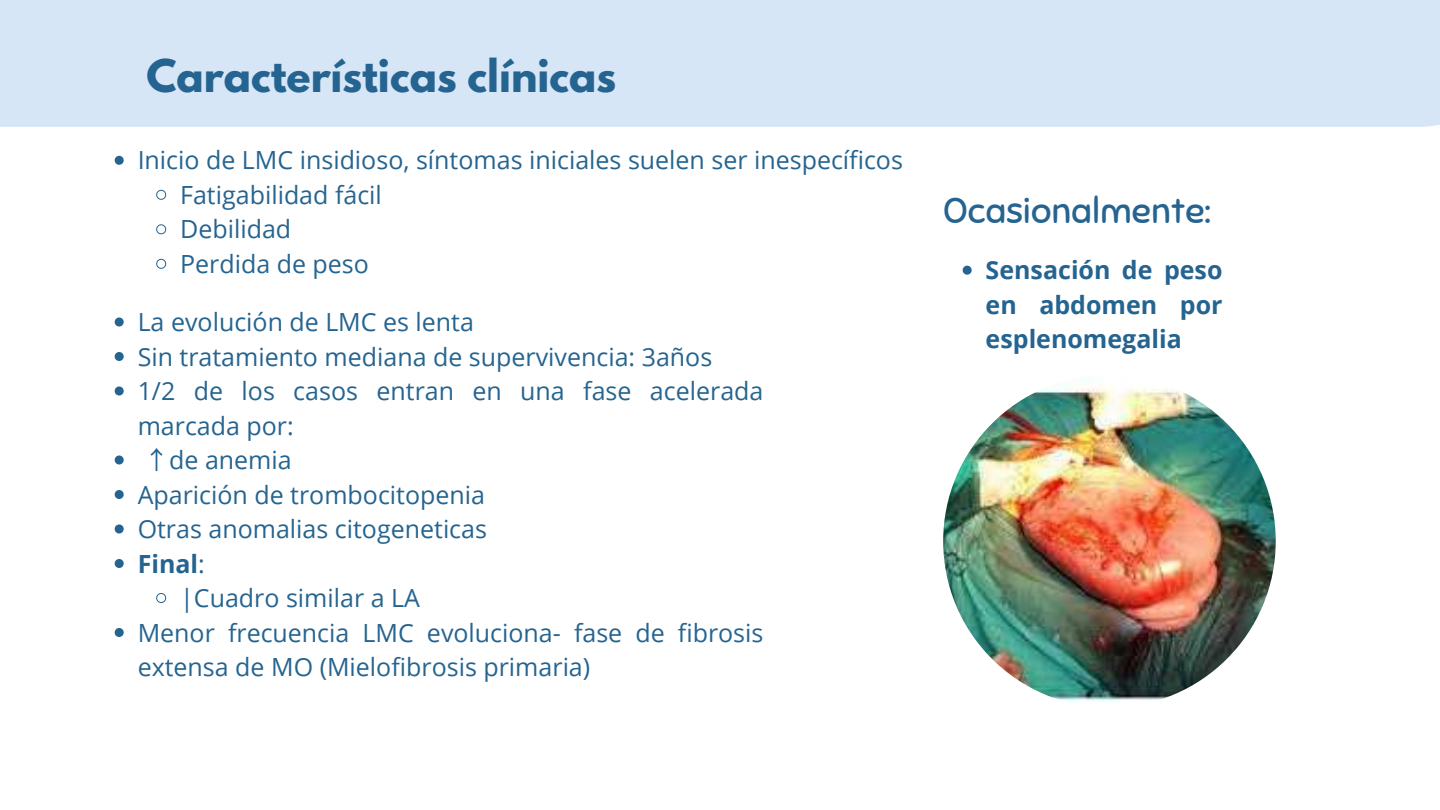
<style>
.page{position:relative;width:1440px;height:810px;background:#fff}
.page>*{position:absolute;margin:0;border:0;box-sizing:border-box;transform-origin:0 0}
.t1{font:700 40px "League Spartan";color:#256490}
.t2{font:36px "Sniglet";color:#256490}
.t3{font:25px/34.5px "Open Sans";color:#256490}
.t4{font:700 25px/34.5px "Open Sans";color:#256490;text-align:justify}
.s1{font-family:"Noto Sans CJ Ksc"}
.s2{font-weight:400}
</style>
<div class="page">
<div style="left:0;top:0;width:1440px;height:127px;background:#d6e6f7"></div>
<img style="left:943px;top:375px;width:333px;height:332px;border-radius:50%">
<svg style="left:115px;top:156px;width:9px;height:9px"></svg>
<svg style="left:156px;top:189px;width:11px;height:11px"></svg>
<svg style="left:156px;top:224px;width:11px;height:11px"></svg>
<svg style="left:156px;top:258px;width:11px;height:11px"></svg>
<svg style="left:963px;top:266px;width:9px;height:9px"></svg>
<svg style="left:115px;top:318px;width:9px;height:9px"></svg>
<svg style="left:115px;top:352px;width:9px;height:9px"></svg>
<svg style="left:115px;top:387px;width:9px;height:9px"></svg>
<svg style="left:115px;top:456px;width:9px;height:9px"></svg>
<svg style="left:115px;top:490px;width:9px;height:9px"></svg>
<svg style="left:115px;top:525px;width:9px;height:9px"></svg>
<svg style="left:115px;top:559px;width:9px;height:9px"></svg>
<svg style="left:156px;top:593px;width:11px;height:10px"></svg>
<svg style="left:115px;top:628px;width:9px;height:9px"></svg>
<h1 class="t1" style="left:146px;top:56px;width:471px">Características clínicas</h1>
<p class="t3" style="left:180px;top:142px;width:724px;text-indent:-43px">Inicio de LMC insidioso, síntomas iniciales suelen ser inespecíficos<br>Fatigabilidad fácil<br>Debilidad<br>Perdida de peso</p>
<p class="t3" style="left:138px;top:304px;width:338px">La evolución de LMC es lenta</p>
<p class="t3" style="left:138px;top:339px;width:576px">Sin tratamiento mediana de supervivencia: 3años</p>
<p class="t3" style="left:138px;top:373px;width:627px">1/2 de los casos entran en una fase acelerada</p>
<p class="t3" style="left:138px;top:408px;width:158px">marcada por:</p>
<p class="t3" style="left:144px;top:442px;width:149px"><span class="s1">↑</span>de anemia</p>
<p class="t3" style="left:138px;top:477px;width:349px">Aparición de trombocitopenia</p>
<p class="t3" style="left:138px;top:511px;width:351px">Otras anomalias citogeneticas</p>
<p class="t4" style="left:138px;top:546px;width:69px">Final<span class="s2">:</span></p>
<p class="t3" style="left:180px;top:580px;width:241px">|Cuadro similar a LA</p>
<p class="t3" style="left:138px;top:615px;width:627px">Menor frecuencia LMC evoluciona- fase de fibrosis</p>
<p class="t3" style="left:138px;top:649px;width:454px">extensa de MO (Mielofibrosis primaria)</p>
<h2 class="t2" style="left:943px;top:189px;width:269px">Ocasionalmente:</h2>
<p class="t4" style="left:986px;top:252px;width:238px">Sensación de peso en abdomen por esplenomegalia</p>
</div>
